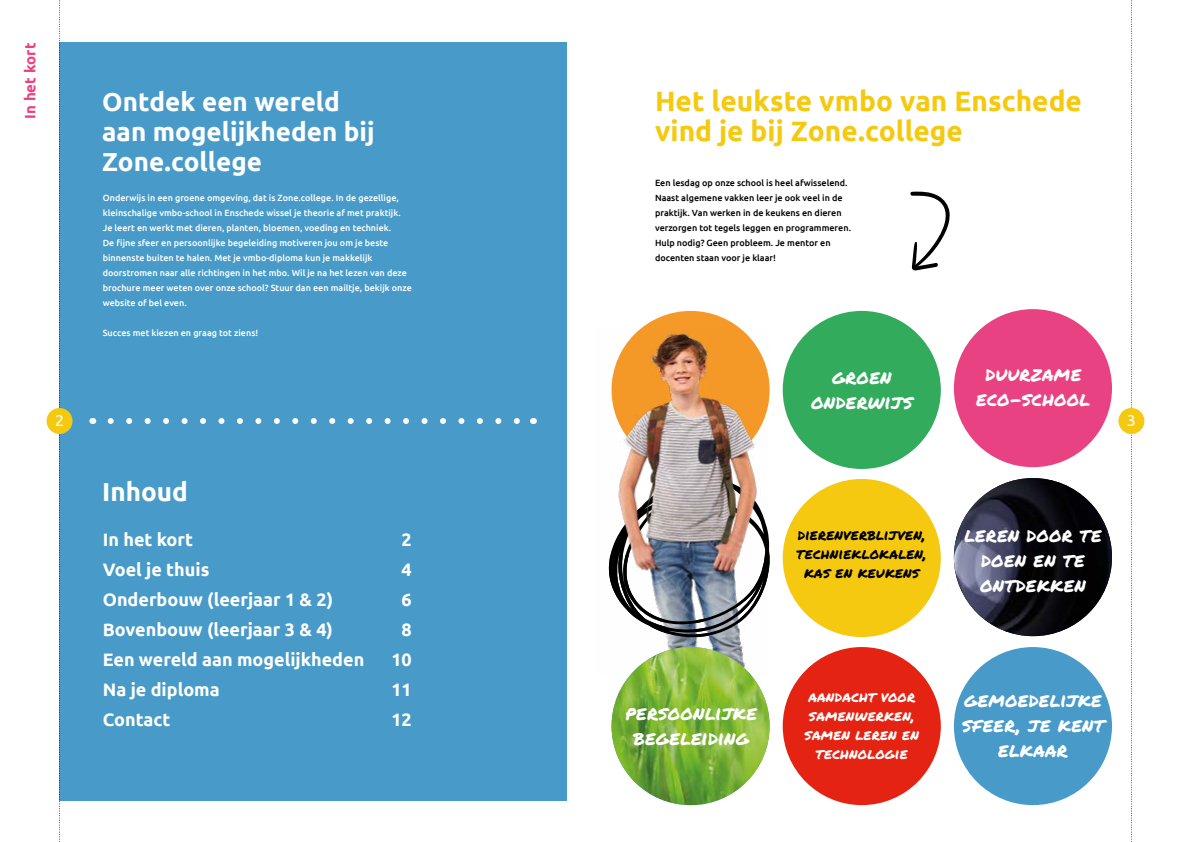
<style>
.page{position:relative;width:1191px;height:842px;background:#fff}
.page>*{position:absolute;margin:0;border:0;box-sizing:border-box;transform-origin:0 0}
.t1{font:700 28px/30px "Ubuntu";color:#f4c910}
.t2{font:700 26px/30px "Ubuntu";color:#fff}
.t3{font:20px/25px "Permanent Marker";letter-spacing:.015em;color:#fff;text-align:center}
.t4{font:700 18px "Ubuntu";color:#fff}
.t5{font:16px "Ubuntu";color:#fff}
.t6{font:15px/19px "Permanent Marker";letter-spacing:.015em;color:#fff;text-align:center}
.t7{font:15px/19px "Permanent Marker";letter-spacing:.02em;color:#000;text-align:center}
.t8{font:700 15px "Ubuntu";letter-spacing:.005em;color:#e94282}
.t9{font:500 9px/15px "Ubuntu";color:#fff}
.t10{font:500 9px/15px "Ubuntu";color:#000}
</style>
<div class="page">
<div style="left:611px;top:311px;width:158px;height:158px;background:#f59a28;border-radius:50%"></div>
<div style="left:60px;top:43px;width:507px;height:758px;background:#489bc8"></div>
<svg style="left:111px;top:418px;width:409px;height:6px"></svg>
<div style="left:782px;top:479px;width:158px;height:158px;background:#f4c910;border-radius:50%"></div>
<div style="left:954px;top:309px;width:158px;height:158px;background:#e94282;border-radius:50%"></div>
<img style="left:954px;top:478px;width:158px;height:158px;border-radius:79px">
<div style="left:782px;top:311px;width:158px;height:158px;background:#32ac5c;border-radius:50%"></div>
<div style="left:954px;top:647px;width:158px;height:158px;background:#489bc8;border-radius:50%"></div>
<svg style="left:910px;top:191px;width:40px;height:80px"></svg>
<div style="left:782px;top:647px;width:158px;height:158px;background:#e42313;border-radius:50%"></div>
<img style="left:608px;top:327px;width:162px;height:346px">
<img style="left:611px;top:647px;width:158px;height:158px;border-radius:79px">
<img style="left:609px;top:475px;width:161px;height:163px">
<svg style="left:59px;top:0;width:2px;height:842px"></svg>
<div style="left:47px;top:408px;width:26px;height:26px;background:#f4c910;border-radius:50%"></div>
<svg style="left:1131px;top:0;width:1px;height:842px"></svg>
<div style="left:1118px;top:408px;width:26px;height:26px;background:#f4c910;border-radius:50%"></div>
<h3 class="t8" style="left:21px;top:119px;width:78px;rotate:-90deg">In het kort</h3>
<h2 class="t2" style="left:102px;top:86px;width:274px">Ontdek een wereld aan mogelijkheden bij<br>Zone.college</h2>
<p class="t9" style="left:103px;top:190px;width:311px">Onderwijs in een groene omgeving, dat is Zone.college. In de gezellige, kleinschalige vmbo-school in Enschede wissel je theorie af met praktijk.<br>Je leert en werkt met dieren, planten, bloemen, voeding en techniek.<br>De fijne sfeer en persoonlijke begeleiding motiveren jou om je beste binnenste buiten te halen. Met je vmbo-diploma kun je makkelijk doorstromen naar alle richtingen in het mbo. Wil je na het lezen van deze brochure meer weten over onze school? Stuur dan een mailtje, bekijk onze website of bel even.</p>
<p class="t9" style="left:103px;top:325px;width:157px">Succes met kiezen en graag tot ziens!</p>
<h1 class="t1" style="left:655px;top:86px;width:428px">Het leukste vmbo van Enschede vind je bij Zone.college</h1>
<p class="t10" style="left:655px;top:175px;width:197px">Een lesdag op onze school is heel afwisselend.<br>Naast algemene vakken leer je ook veel in de praktijk. Van werken in de keukens en dieren verzorgen tot tegels leggen en programmeren.<br>Hulp nodig? Geen probleem. Je mentor en docenten staan voor je klaar!</p>
<h3 class="t3" style="left:811px;top:363px;width:103px">GROEN<br>ONDERWIJS</h3>
<h3 class="t3" style="left:976px;top:361px;width:115px">DUURZAME<br>ECO-SCHOOL</h3>
<h3 class="t5" style="left:55px;top:411px;width:11px">2</h3>
<h3 class="t5" style="left:1127px;top:411px;width:11px">3</h3>
<h2 class="t2" style="left:102px;top:476px;width:87px">Inhoud</h2>
<h3 class="t4" style="left:103px;top:529px;width:92px">In het kort</h3>
<h3 class="t4" style="left:402px;top:529px;width:12px">2</h3>
<h3 class="t4" style="left:103px;top:559px;width:108px">Voel je thuis</h3>
<h3 class="t4" style="left:402px;top:559px;width:12px">4</h3>
<h3 class="t4" style="left:103px;top:589px;width:232px">Onderbouw (leerjaar 1 &amp; 2)</h3>
<h3 class="t4" style="left:402px;top:589px;width:12px">6</h3>
<h3 class="t4" style="left:103px;top:619px;width:232px">Bovenbouw (leerjaar 3 &amp; 4)</h3>
<h3 class="t4" style="left:402px;top:619px;width:12px">8</h3>
<h3 class="t4" style="left:103px;top:649px;width:263px">Een wereld aan mogelijkheden</h3>
<h3 class="t4" style="left:391px;top:649px;width:22px">10</h3>
<h3 class="t4" style="left:103px;top:679px;width:118px">Na je diploma</h3>
<h3 class="t4" style="left:391px;top:679px;width:22px">11</h3>
<h3 class="t4" style="left:103px;top:709px;width:69px">Contact</h3>
<h3 class="t4" style="left:391px;top:709px;width:22px">12</h3>
<h3 class="t7" style="left:796px;top:525px;width:132px">DIERENVERBLIJVEN,<br>TECHNIEKLOKALEN,<br>KAS EN KEUKENS</h3>
<h3 class="t3" style="left:964px;top:521px;width:138px">LEREN DOOR TE<br>DOEN EN TE<br>ONTDEKKEN</h3>
<h3 class="t3" style="left:625px;top:699px;width:133px">PERSOONLIJKE<br>BEGELEIDING</h3>
<h3 class="t6" style="left:804px;top:687px;width:116px">AANDACHT VOOR<br>SAMENWERKEN,<br>SAMEN LEREN EN<br>TECHNOLOGIE</h3>
<h3 class="t3" style="left:962px;top:687px;width:143px">GEMOEDELIJKE<br>SFEER, JE KENT<br>ELKAAR</h3>
</div>
